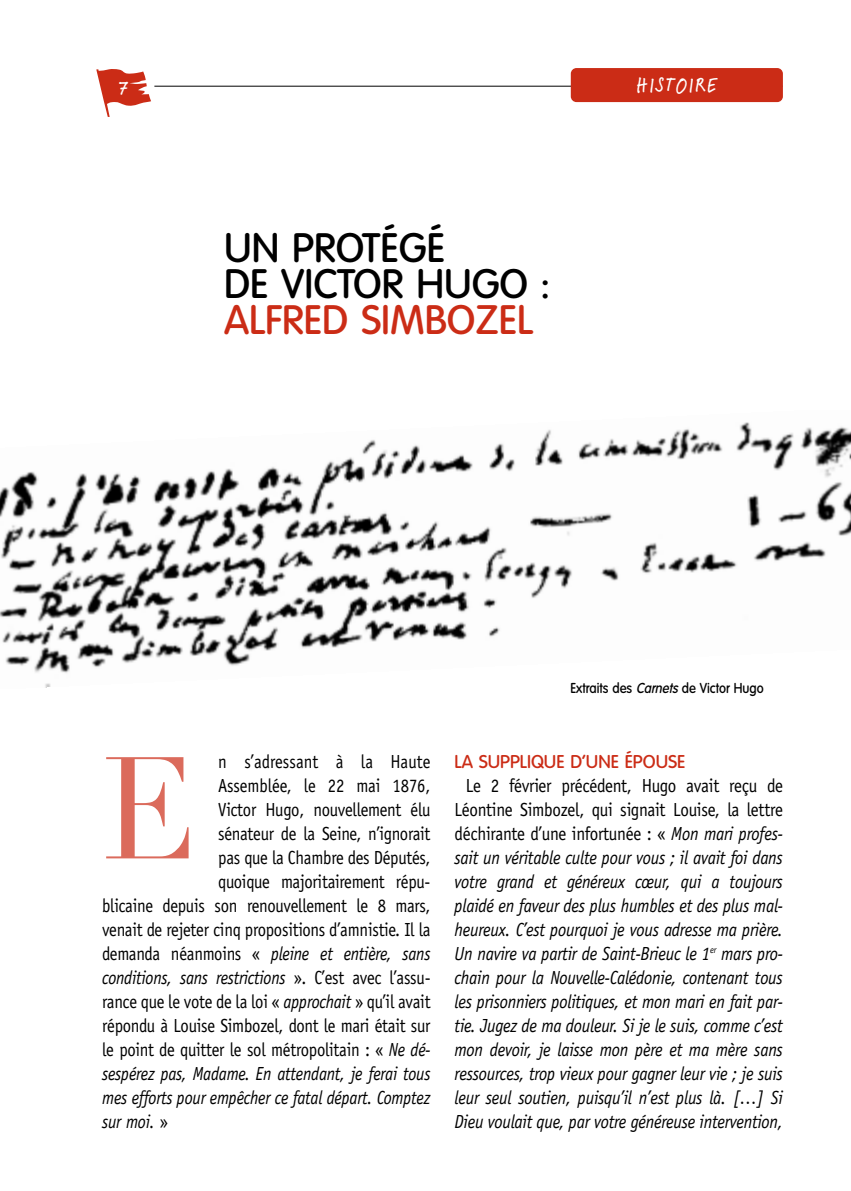
<style>
.page{position:relative;width:851px;height:1191px;background:#fff}
.page>*{position:absolute;margin:0;border:0;box-sizing:border-box;transform-origin:0 0}
.t1{font:500 40px/36px "Volkswagen";color:#000}
.t2{font:500 40px "Volkswagen";color:#cb2c16}
.t3{font:500 22px "Feltpen Std";letter-spacing:.075em;color:#fff}
.t4{font:italic 19px/24px "Officina Sans";letter-spacing:-.015em;color:#000;text-align:center;scale:.9 1}
.t5{font:19px "Officina Sans";letter-spacing:-.015em;color:#000;scale:.88 1}
.t6{font:italic 19px "Officina Sans";letter-spacing:-.015em;color:#000;scale:.88 1}
.t7{font:19px "Officina Sans";letter-spacing:.005em;color:#000;scale:.88 1}
.t8{font:500 18px "Volkswagen";color:#cb2c16}
.t9{font:500 14px "Volkswagen";color:#000;scale:.9 1}
.s1{font-style:italic}
.s2{font-style:normal}
</style>
<div class="page">
<hr style="left:154px;top:86px;width:628px;height:1px;background:#000">
<svg style="left:96px;top:69px;width:55px;height:48px"></svg>
<div style="left:570px;top:68px;width:212px;height:34px;background:#cb2c16;border-radius:6px"></div>
<svg style="left:106px;top:757px;width:82px;height:101px"></svg>
<img style="left:0;top:422px;width:850px;height:266px">
<p class="t3" style="left:119px;top:80px;width:11px">7</p>
<p class="t3" style="left:636px;top:77px;width:82px">HISTOIRE</p>
<h1 class="t1" style="left:224px;top:230px;width:327px">UN PROTÉGÉ<br>DE VICTOR HUGO :</h1>
<h1 class="t2" style="left:224px;top:297px;width:310px">ALFRED SIMBOZEL</h1>
<p class="t9" style="left:570px;top:680px;width:216px">Extraits des <span class="s1">Carnets</span> de Victor Hugo</p>
<p class="t7" style="left:218px;top:754px;width:243px">n s’adressant à la Haute</p>
<p class="t5" style="left:218px;top:778px;width:243px">Assemblée, le 22 mai 1876,</p>
<p class="t5" style="left:218px;top:802px;width:243px">Victor Hugo, nouvellement élu</p>
<p class="t5" style="left:218px;top:826px;width:243px">sénateur de la Seine, n’ignorait</p>
<p class="t5" style="left:218px;top:850px;width:243px">pas que la Chambre des Députés,</p>
<p class="t5" style="left:218px;top:874px;width:243px">quoique majoritairement répu-</p>
<p class="t5" style="left:102px;top:898px;width:374px">blicaine depuis son renouvellement le 8 mars,</p>
<p class="t5" style="left:102px;top:922px;width:374px">venait de rejeter cinq propositions d’amnistie. Il la</p>
<p class="t6" style="left:102px;top:946px;width:374px"><span class="s2">demanda néanmoins «</span> pleine et entière, sans</p>
<p class="t6" style="left:102px;top:970px;width:374px">conditions, sans restrictions <span class="s2">». C’est avec l’assu-</span></p>
<p class="t5" style="left:102px;top:994px;width:374px">rance que le vote de la loi « <span class="s1">approchait</span> » qu’il avait</p>
<p class="t5" style="left:102px;top:1018px;width:374px">répondu à Louise Simbozel, dont le mari était sur</p>
<p class="t5" style="left:102px;top:1042px;width:374px">le point de quitter le sol métropolitain : « <span class="s1">Ne dé-</span></p>
<p class="t6" style="left:102px;top:1066px;width:374px">sespérez pas, Madame. En attendant, je ferai tous</p>
<p class="t6" style="left:102px;top:1090px;width:374px">mes efforts pour empêcher ce fatal départ. Comptez</p>
<p class="t6" style="left:102px;top:1114px;width:76px">sur moi. <span class="s2">»</span></p>
<p class="t8" style="left:454px;top:751px;width:232px">LA SUPPLIQUE D’UNE ÉPOUSE</p>
<p class="t4" style="left:454px;top:775px;width:366px"><span class="s2">Le 2 février précédent, Hugo avait reçu de Léontine Simbozel, qui signait Louise, la lettre déchirante d’une infortunée : «</span> Mon mari profes&shy;sait un véritable culte pour vous ; il avait foi dans votre grand et généreux cœur, qui a toujours plaidé en faveur des plus humbles et des plus mal&shy;heureux. C’est pourquoi je vous adresse ma prière.<br>Un navire va partir de Saint-Brieuc le 1<sup>er</sup> mars pro&shy;chain pour la Nouvelle-Calédonie, contenant tous les prisonniers politiques, et mon mari en fait par&shy;tie. Jugez de ma douleur. Si je le suis, comme c’est mon devoir, je laisse mon père et ma mère sans ressources, trop vieux pour gagner leur vie ; je suis leur seul soutien, puisqu’il n’est plus là. […] Si Dieu voulait que, par votre généreuse intervention,</p>
</div>
